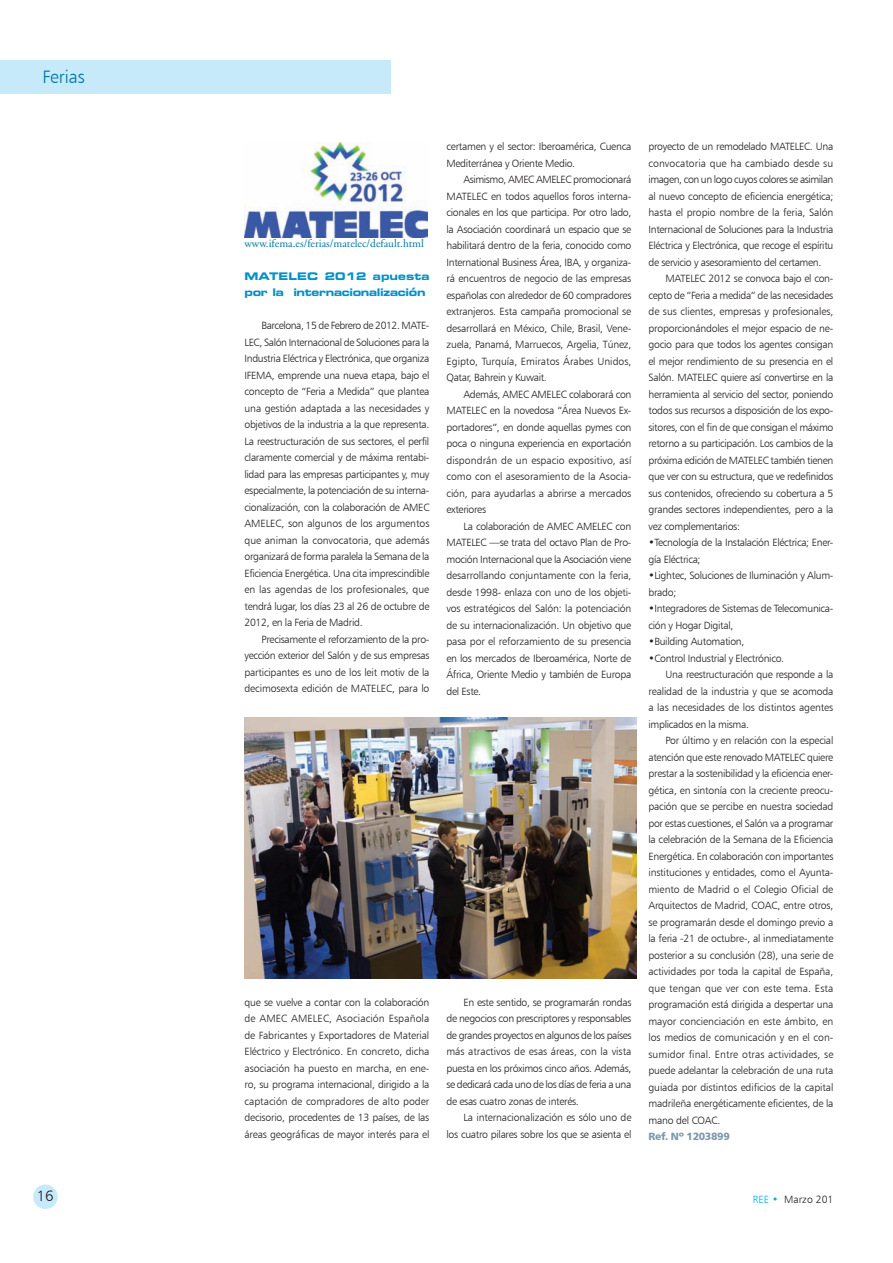
<style>
.page{position:relative;width:893px;height:1263px;background:#fff}
.page>*{position:absolute;margin:0;border:0;box-sizing:border-box;transform-origin:0 0}
.t1{font:18px "Humanist 777 BT Light B";color:#0076a3}
.t2{font:15px "Humanist 777 BT Light B";color:#231f20}
.t3{font:11.25px "Adobe Garamond";color:#0076a3}
.t4{font:10.5px/16.5px "Humanist 777 BT Light B";letter-spacing:-.02em;color:#231f20;text-align:justify}
.t5{font:10.5px "Humanist 777 BT Light B";letter-spacing:.005em;color:#231f20}
.t6{font:10.5px/16.5px "Eurostile Bold Extended Two";letter-spacing:-.03em;color:#0092c8}
.t7{font:10.5px "Humanist 777 BT Black B";letter-spacing:-.03em;color:#7b99a9}
.t8{font:10.5px "Humanist 777 BT Light B";color:#231f20}
.s1{color:#00aeef}
</style>
<div class="page">
<div style="left:33px;top:1184px;width:25px;height:25px;background:#c6eafa;border-radius:50%"></div>
<div style="left:0;top:61px;width:391px;height:33px;background:#c6eafa"></div>
<img style="left:244px;top:142px;width:183px;height:95px">
<img style="left:244px;top:717px;width:393px;height:261px">
<h1 class="t1" style="left:43px;top:65px;width:44px">Ferias</h1>
<p class="t3" style="left:244px;top:238px;width:181px">www.ifema.es/ferias/matelec/default.html</p>
<p class="t6" style="left:244px;top:268px;width:186px">MATELEC 2012 apuesta por la internacionalización</p>
<p class="t4" style="left:244px;top:317px;width:186px;text-indent:17px">Barcelona, 15 de Febrero de 2012. MATE-LEC, Salón Internacional de Soluciones para la Industria Eléctrica y Electrónica, que organiza IFEMA, emprende una nueva etapa, bajo el concepto de “Feria a Medida” que plantea una gestión adaptada a las necesidades y objetivos de la industria a la que representa.<br>La reestructuración de sus sectores, el perfil claramente comercial y de máxima rentabi&shy;lidad para las empresas participantes y, muy especialmente, la potenciación de su interna&shy;cionalización, con la colaboración de AMEC AMELEC, son algunos de los argumentos que animan la convocatoria, que además organizará de forma paralela la Semana de la Eficiencia Energética. Una cita imprescindible en las agendas de los profesionales, que tendrá lugar, los días 23 al 26 de octubre de 2012, en la Feria de Madrid.</p>
<p class="t4" style="left:244px;top:631px;width:186px;text-indent:17px">Precisamente el reforzamiento de la pro&shy;yección exterior del Salón y de sus empresas participantes es uno de los leit motiv de la decimosexta edición de MATELEC, para lo</p>
<p class="t4" style="left:446px;top:138px;width:186px">certamen y el sector: Iberoamérica, Cuenca<br>Mediterránea y Oriente Medio.</p>
<p class="t4" style="left:446px;top:171px;width:186px;text-indent:17px">Asimismo, AMEC AMELEC promocionará MATELEC en todos aquellos foros interna&shy;cionales en los que participa. Por otro lado, la Asociación coordinará un espacio que se habilitará dentro de la feria, conocido como International Business Área, IBA, y organiza&shy;rá encuentros de negocio de las empresas españolas con alrededor de 60 compradores extranjeros. Esta campaña promocional se desarrollará en México, Chile, Brasil, Vene&shy;zuela, Panamá, Marruecos, Argelia, Túnez, Egipto, Turquía, Emiratos Árabes Unidos, Qatar, Bahrein y Kuwait.</p>
<p class="t4" style="left:446px;top:386px;width:186px;text-indent:17px">Además, AMEC AMELEC colaborará con MATELEC en la novedosa “Área Nuevos Ex&shy;portadores”, en donde aquellas pymes con poca o ninguna experiencia en exportación dispondrán de un espacio expositivo, así como con el asesoramiento de la Asocia&shy;ción, para ayudarlas a abrirse a mercados exteriores</p>
<p class="t4" style="left:446px;top:518px;width:186px;text-indent:17px">La colaboración de AMEC AMELEC con MATELEC —se trata del octavo Plan de Pro&shy;moción Internacional que la Asociación viene desarrollando conjuntamente con la feria, desde 1998- enlaza con uno de los objeti&shy;vos estratégicos del Salón: la potenciación de su internacionalización. Un objetivo que pasa por el reforzamiento de su presencia en los mercados de Iberoamérica, Norte de África, Oriente Medio y también de Europa del Este.</p>
<p class="t4" style="left:244px;top:994px;width:187px">que se vuelve a contar con la colaboración de AMEC AMELEC, Asociación Española de Fabricantes y Exportadores de Material Eléctrico y Electrónico. En concreto, dicha asociación ha puesto en marcha, en ene&shy;ro, su programa internacional, dirigido a la captación de compradores de alto poder decisorio, procedentes de 13 países, de las áreas geográficas de mayor interés para el</p>
<p class="t4" style="left:446px;top:994px;width:186px;text-indent:17px">En este sentido, se programarán rondas de negocios con prescriptores y responsables de grandes proyectos en algunos de los países más atractivos de esas áreas, con la vista puesta en los próximos cinco años. Además, se dedicará cada uno de los días de feria a una de esas cuatro zonas de interés.</p>
<p class="t4" style="left:446px;top:1109px;width:186px;text-align:right">La internacionalización es sólo uno de<br>los cuatro pilares sobre los que se asienta el</p>
<p class="t4" style="left:648px;top:138px;width:187px">proyecto de un remodelado MATELEC. Una convocatoria que ha cambiado desde su imagen, con un logo cuyos colores se asimilan al nuevo concepto de eficiencia energética; hasta el propio nombre de la feria, Salón Internacional de Soluciones para la Industria Eléctrica y Electrónica, que recoge el espíritu de servicio y asesoramiento del certamen.</p>
<p class="t4" style="left:648px;top:270px;width:187px;text-indent:17px">MATELEC 2012 se convoca bajo el con&shy;cepto de “Feria a medida” de las necesidades de sus clientes, empresas y profesionales, proporcionándoles el mejor espacio de ne&shy;gocio para que todos los agentes consigan el mejor rendimiento de su presencia en el Salón. MATELEC quiere así convertirse en la herramienta al servicio del sector, poniendo todos sus recursos a disposición de los expo&shy;sitores, con el fin de que consigan el máximo retorno a su participación. Los cambios de la próxima edición de MATELEC también tienen que ver con su estructura, que ve redefinidos sus contenidos, ofreciendo su cobertura a 5 grandes sectores independientes, pero a la vez complementarios:</p>
<p class="t4" style="left:648px;top:534px;width:186px">•Tecnología de la Instalación Eléctrica; Ener&shy;gía Eléctrica;</p>
<p class="t4" style="left:648px;top:567px;width:186px">•Lightec, Soluciones de Iluminación y Alum&shy;brado;</p>
<p class="t4" style="left:648px;top:600px;width:186px">•Integradores de Sistemas de Telecomunica&shy;ción y Hogar Digital,</p>
<p class="t4" style="left:648px;top:633px;width:97px">•Building Automation,</p>
<p class="t4" style="left:648px;top:650px;width:137px">•Control Industrial y Electrónico.</p>
<p class="t4" style="left:665px;top:666px;width:169px">Una reestructuración que responde a la</p>
<p class="t4" style="left:648px;top:683px;width:186px">realidad de la industria y que se acomoda</p>
<p class="t4" style="left:648px;top:699px;width:186px">a las necesidades de los distintos agentes</p>
<p class="t4" style="left:648px;top:716px;width:102px">implicados en la misma.</p>
<p class="t4" style="left:665px;top:732px;width:169px">Por último y en relación con la especial</p>
<p class="t4" style="left:648px;top:749px;width:186px">atención que este renovado MATELEC quiere</p>
<p class="t4" style="left:648px;top:765px;width:186px">prestar a la sostenibilidad y la eficiencia ener-</p>
<p class="t4" style="left:648px;top:782px;width:186px">gética, en sintonía con la creciente preocu-</p>
<p class="t4" style="left:648px;top:798px;width:186px">pación que se percibe en nuestra sociedad</p>
<p class="t4" style="left:648px;top:815px;width:186px">por estas cuestiones, el Salón va a programar</p>
<p class="t4" style="left:648px;top:831px;width:186px">la celebración de la Semana de la Eficiencia</p>
<p class="t4" style="left:648px;top:848px;width:186px">Energética. En colaboración con importantes</p>
<p class="t4" style="left:648px;top:864px;width:186px">instituciones y entidades, como el Ayunta-</p>
<p class="t4" style="left:648px;top:881px;width:186px">miento de Madrid o el Colegio Oficial de</p>
<p class="t4" style="left:648px;top:897px;width:186px">Arquitectos de Madrid, COAC, entre otros,</p>
<p class="t4" style="left:648px;top:914px;width:186px">se programarán desde el domingo previo a</p>
<p class="t4" style="left:648px;top:930px;width:186px">la feria -21 de octubre-, al inmediatamente</p>
<p class="t4" style="left:648px;top:947px;width:186px">posterior a su conclusión (28), una serie de</p>
<p class="t4" style="left:648px;top:963px;width:186px">actividades por toda la capital de España,</p>
<p class="t5" style="left:648px;top:982px;width:186px">que tengan que ver con este tema. Esta</p>
<p class="t4" style="left:648px;top:996px;width:186px">programación está dirigida a despertar una</p>
<p class="t4" style="left:648px;top:1013px;width:186px">mayor concienciación en este ámbito, en</p>
<p class="t4" style="left:648px;top:1029px;width:186px">los medios de comunicación y en el con-</p>
<p class="t5" style="left:648px;top:1048px;width:186px">sumidor final. Entre otras actividades, se</p>
<p class="t4" style="left:648px;top:1062px;width:186px">puede adelantar la celebración de una ruta</p>
<p class="t4" style="left:648px;top:1079px;width:186px">guiada por distintos edificios de la capital</p>
<p class="t4" style="left:648px;top:1095px;width:186px">madrileña energéticamente eficientes, de la</p>
<p class="t4" style="left:648px;top:1112px;width:73px">mano del COAC.</p>
<p class="t7" style="left:648px;top:1130px;width:83px">Ref. Nº 1203899</p>
<h2 class="t2" style="left:37px;top:1186px;width:18px">16</h2>
<p class="t8" style="left:753px;top:1193px;width:82px"><span class="s1">REE •</span> Marzo 201</p>
</div>
